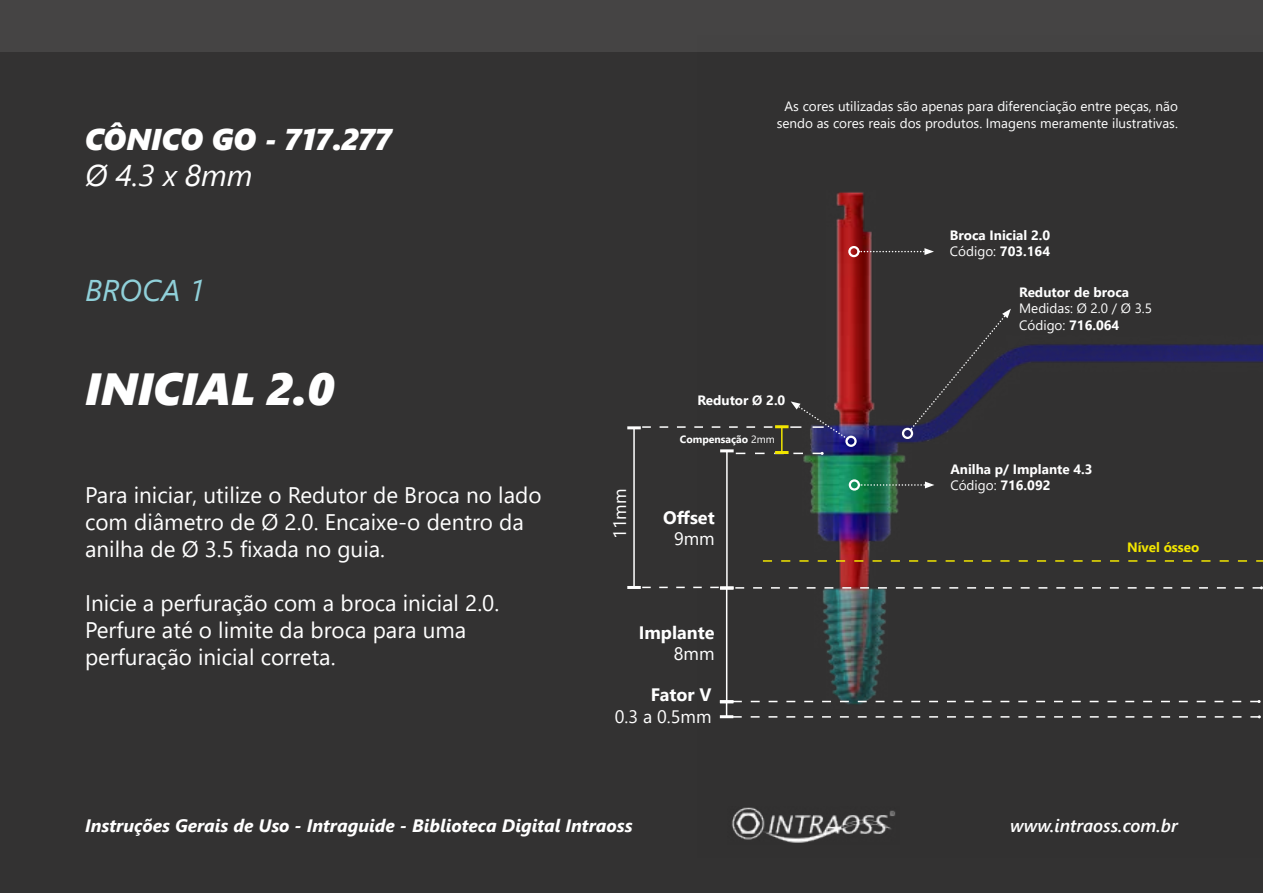
<style>
.page{position:relative;width:1263px;height:893px;background:#333232}
.page>*{position:absolute;margin:0;border:0;box-sizing:border-box;transform-origin:0 0}
.t1{font:italic 45px "Segoe UI Black";color:#fff}
.t2{font:italic 30px "Segoe UI Black";color:#fff}
.t3{font:italic 30px "Segoe UI";color:#fff}
.t4{font:italic 30px "Segoe UI";color:#90d0d9}
.t5{font:22.5px/27px "Segoe UI";color:#fff}
.t6{font:italic 700 18px "Segoe UI";color:#fff}
.t7{font:700 18px "Segoe UI";color:#fff}
.t8{font:italic 600 18px "Segoe UI";color:#fff}
.t9{font:18px "Segoe UI";color:#fff}
.t10{font:13.5px/16.2px "Segoe UI";color:#fff}
.t11{font:700 13.5px/16.2px "Segoe UI";color:#fff}
.t12{font:700 13.5px "Segoe UI";color:#f2e600}
.t13{font:700 10.5px "Segoe UI";color:#fff}
.s1{font-weight:400}
.s2{font-weight:700}
</style>
<div class="page">
<div style="left:0;top:0;width:1263px;height:51px;background:#454444"></div>
<img style="left:697px;top:51px;width:566px;height:792px">
<svg style="left:909px;top:309px;width:102px;height:122px"></svg>
<div style="left:902px;top:428px;width:11px;height:11px;border:2px solid #fff;border-radius:50%"></div>
<svg style="left:858px;top:248px;width:76px;height:7px"></svg>
<div style="left:848px;top:246px;width:11px;height:11px;border:2px solid #fff;border-radius:50%"></div>
<div style="left:845px;top:436px;width:12px;height:11px;border:2px solid #fff;border-radius:50%"></div>
<svg style="left:859px;top:481px;width:75px;height:7px"></svg>
<div style="left:849px;top:479px;width:11px;height:12px;border:2px solid #fff;border-radius:50%"></div>
<svg style="left:763px;top:560px;width:500px;height:2px"></svg>
<hr style="left:726px;top:588px;width:1px;height:114px;background:#fff">
<hr style="left:726px;top:451px;width:2px;height:137px;background:#fff">
<hr style="left:633px;top:428px;width:2px;height:159px;background:#fff">
<hr style="left:627px;top:426px;width:14px;height:3px;background:#fff">
<hr style="left:627px;top:586px;width:14px;height:3px;background:#fff">
<svg style="left:642px;top:401px;width:206px;height:54px"></svg>
<svg style="left:642px;top:586px;width:621px;height:4px"></svg>
<svg style="left:720px;top:700px;width:541px;height:18px"></svg>
<h2 class="t2" style="left:85px;top:116px;width:308px">CÔNICO GO - 717.277</h2>
<h2 class="t3" style="left:85px;top:147px;width:169px">Ø 4.3 x 8mm</h2>
<h2 class="t4" style="left:85px;top:262px;width:121px">BROCA 1</h2>
<h1 class="t1" style="left:85px;top:355px;width:252px">INICIAL 2.0</h1>
<p class="t5" style="left:85px;top:480px;width:458px">Para iniciar, utilize o Redutor de Broca no lado com diâmetro de Ø 2.0. Encaixe-o dentro da anilha de Ø 3.5 fixada no guia.</p>
<p class="t5" style="left:85px;top:588px;width:416px">Inicie a perfuração com a broca inicial 2.0.<br>Perfure até o limite da broca para uma perfuração inicial correta.</p>
<p class="t10" style="left:777px;top:97px;width:403px;text-align:center">As cores utilizadas são apenas para diferenciação entre peças, não sendo as cores reais dos produtos. Imagens meramente ilustrativas.</p>
<p class="t11" style="left:950px;top:226px;width:102px">Broca Inicial 2.0<br><span class="s1">Código:</span> 703.164</p>
<p class="t11" style="left:697px;top:391px;width:89px">Redutor Ø 2.0</p>
<p class="t9" style="left:603px;top:539px;width:52px;rotate:-90deg">11mm</p>
<p class="t13" style="left:680px;top:430px;width:97px">Compensação <span class="s1">2mm</span></p>
<p class="t7" style="left:663px;top:500px;width:53px">Offset</p>
<p class="t9" style="left:674px;top:522px;width:42px">9mm</p>
<p class="t7" style="left:639px;top:615px;width:77px">Implante</p>
<p class="t9" style="left:674px;top:637px;width:42px">8mm</p>
<p class="t7" style="left:651px;top:678px;width:62px">Fator V</p>
<p class="t9" style="left:615px;top:700px;width:98px">0.3 a 0.5mm</p>
<p class="t11" style="left:1019px;top:283px;width:111px">Redutor de broca</p>
<p class="t10" style="left:1019px;top:299px;width:134px">Medidas: Ø 2.0 / Ø 3.5<br>Código: <span class="s2">716.064</span></p>
<p class="t11" style="left:950px;top:460px;width:144px">Anilha p/ Implante 4.3<br><span class="s1">Código:</span> 716.092</p>
<p class="t12" style="left:1127px;top:534px;width:74px">Nível ósseo</p>
<p class="t6" style="left:85px;top:808px;width:549px">Instruções Gerais de Uso - Intraguide - Biblioteca Digital Intraoss</p>
<p class="t8" style="left:1010px;top:808px;width:169px">www.intraoss.com.br</p>
</div>
